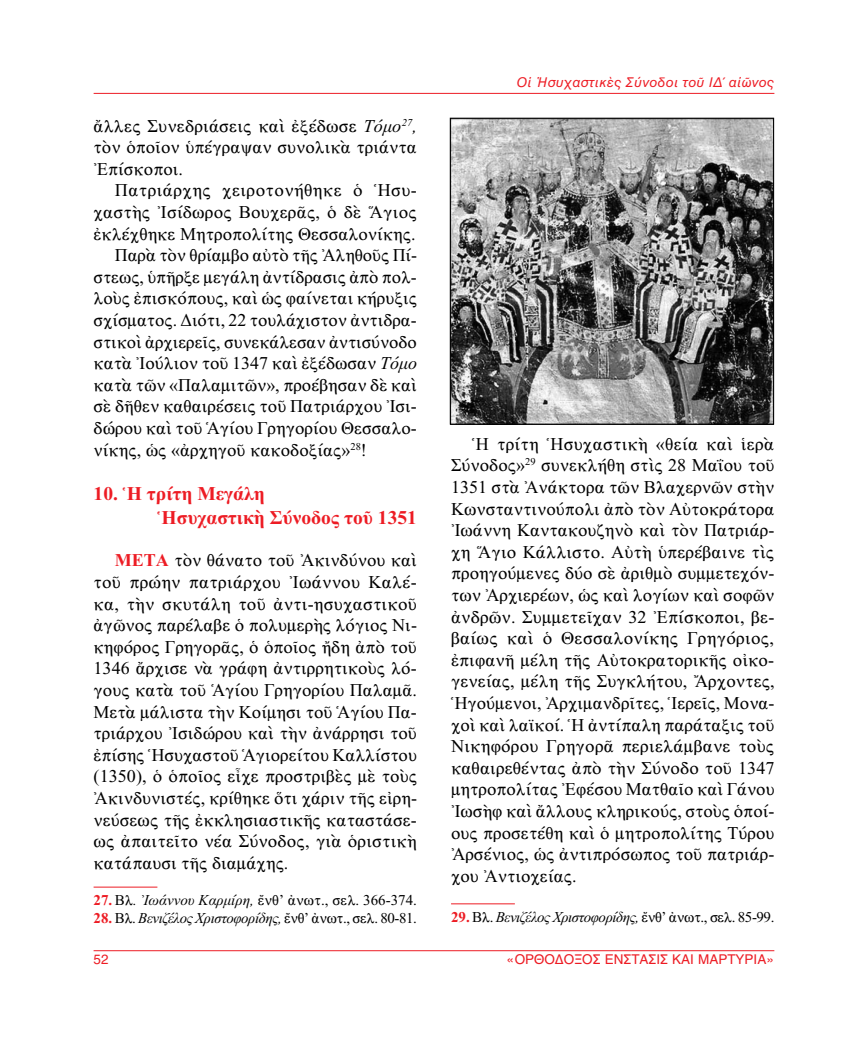
<style>
.page{position:relative;width:851px;height:1063px;background:#fff}
.page>*{position:absolute;margin:0;border:0;box-sizing:border-box;transform-origin:0 0}
.t1{font:19.5px/23.4px "CTOS New Times Bold Test 1";color:#ed1c24}
.t2{font:18px/21.6px "CTOS New Times Roman Test 1";color:#000;text-align:justify}
.t3{font:18px "CTOS New Times Roman Test 1";letter-spacing:.02em;color:#000}
.t4{font:15px "CTOS New Times Roman Test 1";letter-spacing:-.025em;color:#000}
.t5{font:15px "CTOS New Times Roman Test 1";color:#000}
.t6{font:13.5px "CTOS Helvetica Regular Test 1";color:#ed1c24}
.t7{font:13.5px "CTOS Helvetica Oblique Test 1";color:#ed1c24}
.s1{font-family:"CTOS New Times Italic Test 1"}
.s2{font-family:"CTOS New Times Bold Test 1";color:#ed1c24}
</style>
<div class="page">
<hr style="left:94px;top:950px;width:680px;height:1px;background:#ed1c24">
<hr style="left:94px;top:887px;width:63px;height:1px;background:#ed1c24">
<hr style="left:94px;top:93px;width:680px;height:1px;background:#ed1c24">
<hr style="left:451px;top:903px;width:64px;height:1px;background:#ed1c24">
<img style="left:452px;top:120px;width:320px;height:302px">
<div style="left:450px;top:118px;width:324px;height:306px;border:1px solid #000"></div>
<p class="t2" style="left:94px;top:115px;width:325px">ἄλλες Συνεδριάσεις καὶ ἐξέδωσε <span class="s1">Τόμο</span><sup>27</sup><span class="s1">, </span>τὸν ὁποῖον ὑπέγραψαν συνολικὰ τριάντα Ἐπίσκοποι.</p>
<p class="t3" style="left:115px;top:181px;width:303px">Πατριάρχης χειροτονήθηκε ὁ Ἡσυ-</p>
<p class="t2" style="left:94px;top:201px;width:324px">χαστὴς Ἰσίδωρος Βουχερᾶς, ὁ δὲ Ἅγιος</p>
<p class="t2" style="left:94px;top:223px;width:323px">ἐκλέχθηκε Μητροπολίτης Θεσσαλονίκης.</p>
<p class="t2" style="left:115px;top:244px;width:304px">Παρὰ τὸν θρίαμβο αὐτὸ τῆς Ἀληθοῦς Πί-</p>
<p class="t2" style="left:94px;top:266px;width:324px">στεως, ὑπῆρξε μεγάλη ἀντίδρασις ἀπὸ πολ-</p>
<p class="t2" style="left:94px;top:288px;width:325px">λοὺς ἐπισκόπους, καὶ ὡς φαίνεται κήρυξις</p>
<p class="t2" style="left:94px;top:309px;width:324px">σχίσματος. Διότι, 22 τουλάχιστον ἀντιδρα-</p>
<p class="t2" style="left:94px;top:331px;width:325px">στικοὶ ἀρχιερεῖς, συνεκάλεσαν ἀντισύνοδο</p>
<p class="t2" style="left:94px;top:352px;width:325px">κατὰ Ἰούλιον τοῦ 1347 καὶ ἐξέδωσαν <span class="s1">Τόμο</span></p>
<p class="t2" style="left:94px;top:374px;width:325px">κατὰ τῶν «Παλαμιτῶν», προέβησαν δὲ καὶ</p>
<p class="t2" style="left:94px;top:396px;width:325px">σὲ δῆθεν καθαιρέσεις τοῦ Πατριάρχου Ἰσι-</p>
<p class="t2" style="left:94px;top:417px;width:325px">δώρου καὶ τοῦ Ἁγίου Γρηγορίου Θεσσαλο-</p>
<p class="t2" style="left:94px;top:439px;width:275px">νίκης, ὡς «ἀρχηγοῦ κακοδοξίας»<sup>28</sup>!</p>
<p class="t1" style="left:157px;top:482px;width:261px;text-indent:-64px">10. Ἡ τρίτη Μεγάλη<br>Ἡσυχαστικὴ Σύνοδος τοῦ 1351</p>
<p class="t2" style="left:94px;top:550px;width:325px;text-indent:21px"><span class="s2">ΜΕΤΑ</span> τὸν θάνατο τοῦ Ἀκινδύνου καὶ τοῦ πρώην πατριάρχου Ἰωάννου Καλέ&shy;κα, τὴν σκυτάλη τοῦ ἀντι-ησυχαστικοῦ ἀγῶνος παρέλαβε ὁ πολυμερὴς λόγιος Νι&shy;κηφόρος Γρηγορᾶς, ὁ ὁποῖος ἤδη ἀπὸ τοῦ 1346 ἄρχισε νὰ γράφη ἀντιρρητικοὺς λό&shy;γους κατὰ τοῦ Ἁγίου Γρηγορίου Παλαμᾶ.<br>Μετὰ μάλιστα τὴν Κοίμησι τοῦ Ἁγίου Πα&shy;τριάρχου Ἰσιδώρου καὶ τὴν ἀνάρρησι τοῦ ἐπίσης Ἡσυχαστοῦ Ἁγιορείτου Καλλίστου (1350), ὁ ὁποῖος εἶχε προστριβὲς μὲ τοὺς Ἀκινδυνιστές, κρίθηκε ὅτι χάριν τῆς εἰρη&shy;νεύσεως τῆς ἐκκλησιαστικῆς καταστάσε&shy;ως ἀπαιτεῖτο νέα Σύνοδος, γιὰ ὁριστικὴ κατάπαυσι τῆς διαμάχης.</p>
<p class="t5" style="left:94px;top:892px;width:325px"><span class="s2">27.</span> Βλ<span class="s1">. Ἰωάννου Καρμίρη,</span> ἔνθ’ ἀνωτ., σελ. 366-374.</p>
<p class="t4" style="left:94px;top:910px;width:325px"><span class="s2">28.</span> Βλ. <span class="s1">Βενιζέλος Χριστοφορίδης,</span> ἔνθ’ ἀνωτ., σελ. 80-81.</p>
<p class="t7" style="left:516px;top:74px;width:259px">Οἱ Ἡσυχαστικὲς Σύνοδοι τοῦ ΙΔ΄ αἰῶνος</p>
<p class="t2" style="left:451px;top:433px;width:325px;text-indent:21px">Ἡ τρίτη Ἡσυχαστικὴ «θεία καὶ ἱερὰ Σύνοδος»<sup>29</sup> συνεκλήθη στὶς 28 Μαΐου τοῦ 1351 στὰ Ἀνάκτορα τῶν Βλαχερνῶν στὴν Κωνσταντινούπολι ἀπὸ τὸν Αὐτοκράτορα Ἰωάννη Καντακουζηνὸ καὶ τὸν Πατριάρ&shy;χη Ἅγιο Κάλλιστο. Αὐτὴ ὑπερέβαινε τὶς προηγούμενες δύο σὲ ἀριθμὸ συμμετεχόν&shy;των Ἀρχιερέων, ὡς καὶ λογίων καὶ σοφῶν ἀνδρῶν. Συμμετεῖχαν 32 Ἐπίσκοποι, βε&shy;βαίως καὶ ὁ Θεσσαλονίκης Γρηγόριος, ἐπιφανῆ μέλη τῆς Αὐτοκρατορικῆς οἰκο&shy;γενείας, μέλη τῆς Συγκλήτου, Ἄρχοντες, Ἡγούμενοι, Ἀρχιμανδρῖτες, Ἱερεῖς, Μονα&shy;χοὶ καὶ λαϊκοί. Ἡ ἀντίπαλη παράταξις τοῦ Νικηφόρου Γρηγορᾶ περιελάμβανε τοὺς καθαιρεθέντας ἀπὸ τὴν Σύνοδο τοῦ 1347 μητροπολίτας Ἐφέσου Ματθαῖο καὶ Γάνου Ἰωσὴφ καὶ ἄλλους κληρικούς, στοὺς ὁποί&shy;ους προσετέθη καὶ ὁ μητροπολίτης Τύρου Ἀρσένιος, ὡς ἀντιπρόσωπος τοῦ πατριάρ&shy;χου Ἀντιοχείας.</p>
<p class="t4" style="left:451px;top:909px;width:325px"><span class="s2">29.</span> Βλ. <span class="s1">Βενιζέλος Χριστοφορίδης,</span> ἔνθ’ ἀνωτ., σελ. 85-99.</p>
<p class="t6" style="left:94px;top:952px;width:17px">52</p>
<p class="t6" style="left:506px;top:952px;width:269px">«ΟΡΘΟΔΟΞΟΣ ΕΝΣΤΑΣΙΣ ΚΑΙ ΜΑΡΤΥΡΙΑ»</p>
</div>
